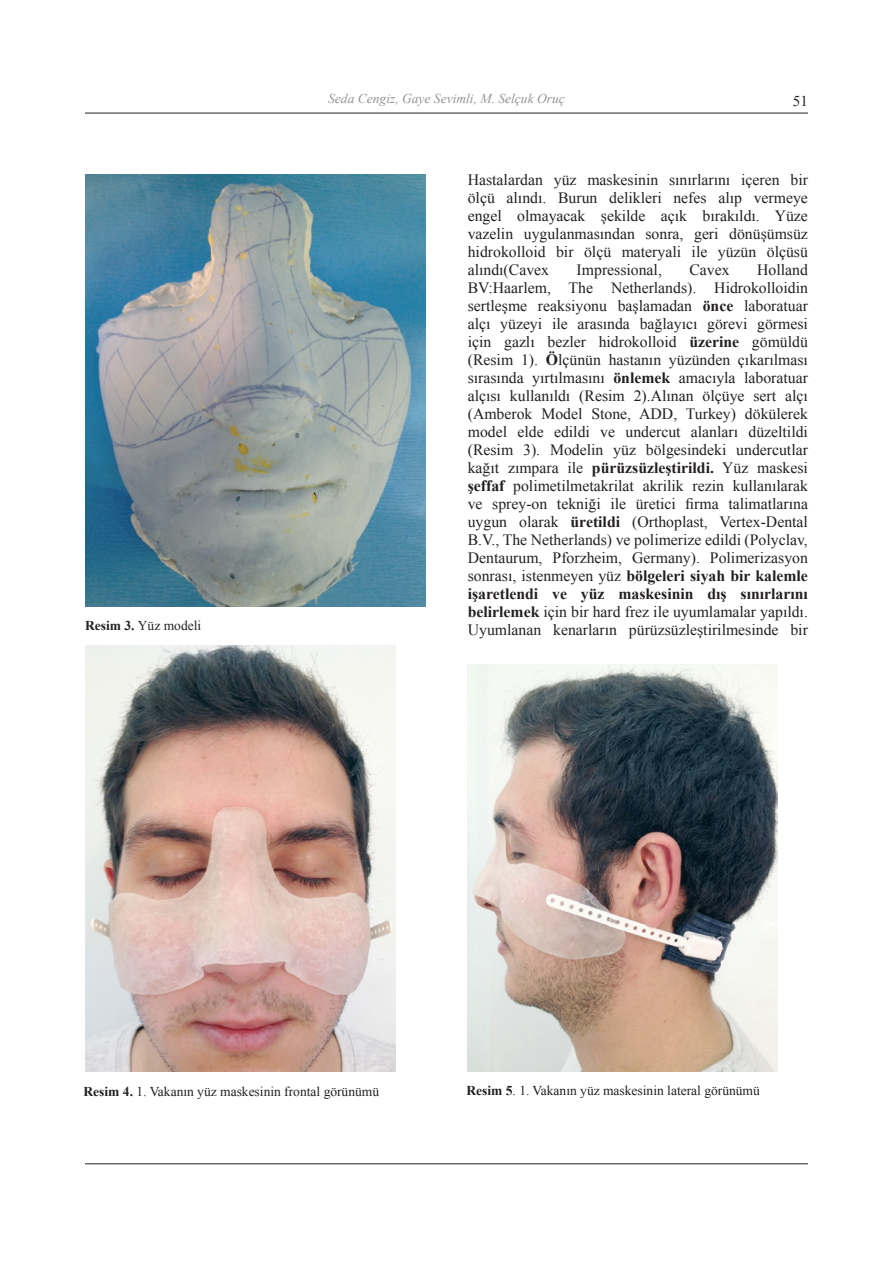
<style>
.page{position:relative;width:893px;height:1263px;background:#fff}
.page>*{position:absolute;margin:0;border:0;box-sizing:border-box;transform-origin:0 0}
.t1{font:15.75px/18px "Times New Roman";color:#231f20;text-align:justify}
.t2{font:15px "Times New Roman";color:#231f20}
.t3{font:13.5px "Times New Roman";color:#231f20}
.t4{font:italic 13.5px "Times New Roman";color:#939598}
.s1{font-weight:700}
</style>
<div class="page">
<hr style="left:85px;top:1163px;width:723px;height:1px;background:#231f20">
<hr style="left:85px;top:113px;width:723px;height:1px;background:#231f20">
<img style="left:85px;top:174px;width:340px;height:433px">
<img style="left:85px;top:646px;width:310px;height:425px">
<img style="left:468px;top:665px;width:310px;height:406px">
<p class="t3" style="left:85px;top:616px;width:118px"><span class="s1">Resim 3.</span> Yüz modeli</p>
<p class="t4" style="left:328px;top:89px;width:238px">Seda Cengiz, Gaye Sevimli, M. Selçuk Oruç</p>
<p class="t2" style="left:793px;top:91px;width:16px">51</p>
<p class="t1" style="left:468px;top:171px;width:342px">Hastalardan yüz maskesinin sınırlarını içeren bir ölçü alındı. Burun delikleri nefes alıp vermeye engel olmayacak şekilde açık bırakıldı. Yüze vazelin uygulanmasından sonra, geri dönüşümsüz hidrokolloid bir ölçü materyali ile yüzün ölçüsü alındı(Cavex</p>
<p class="t1" style="left:468px;top:261px;width:342px;text-indent:289px">Holland BV:Haarlem, The Netherlands). Hidrokolloidin sertleşme reaksiyonu başlamadan <span class="s1">önce</span> laboratuar alçı yüzeyi ile arasında bağlayıcı görevi görmesi için gazlı bezler hidrokolloid <span class="s1">üzerine</span> gömüldü (Resim 1). <span class="s1">Ö</span>lçünün hastanın yüzünden çıkarılması sırasında yırtılmasını <span class="s1">önlemek</span> amacıyla laboratuar alçısı kullanıldı (Resim 2).Alınan ölçüye sert alçı (Amberok Model Stone, ADD, Turkey) dökülerek model elde edildi ve undercut alanları düzeltildi (Resim 3). Modelin yüz bölgesindeki undercutlar kağıt zımpara ile <span class="s1">pürüzsüzleştirildi.</span> Yüz maskesi <span class="s1">şeffaf</span> polimetilmetakrilat akrilik rezin kullanılarak ve sprey-on tekniği ile üretici firma talimatlarına uygun olarak <span class="s1">üretildi</span> (Orthoplast, Vertex-Dental B.V., The Netherlands) ve polimerize edildi (Polyclav, Dentaurum, Pforzheim, Germany). Polimerizasyon sonrası, istenmeyen yüz <span class="s1">bölgeleri siyah bir kalemle işaretlendi ve yüz maskesinin dış sınırlarını belirlemek</span> için bir hard frez ile uyumlamalar yapıldı.<br>Uyumlanan kenarların pürüzsüzleştirilmesinde bir</p>
<p class="t1" style="left:577px;top:261px;width:87px">Impressional,</p>
<p class="t1" style="left:689px;top:261px;width:42px">Cavex</p>
<p class="t3" style="left:84px;top:1082px;width:297px"><span class="s1">Resim 4.</span> 1. Vakanın yüz maskesinin frontal görünümü</p>
<p class="t3" style="left:466px;top:1081px;width:295px"><span class="s1">Resim 5</span>. 1. Vakanın yüz maskesinin lateral görünümü</p>
</div>
